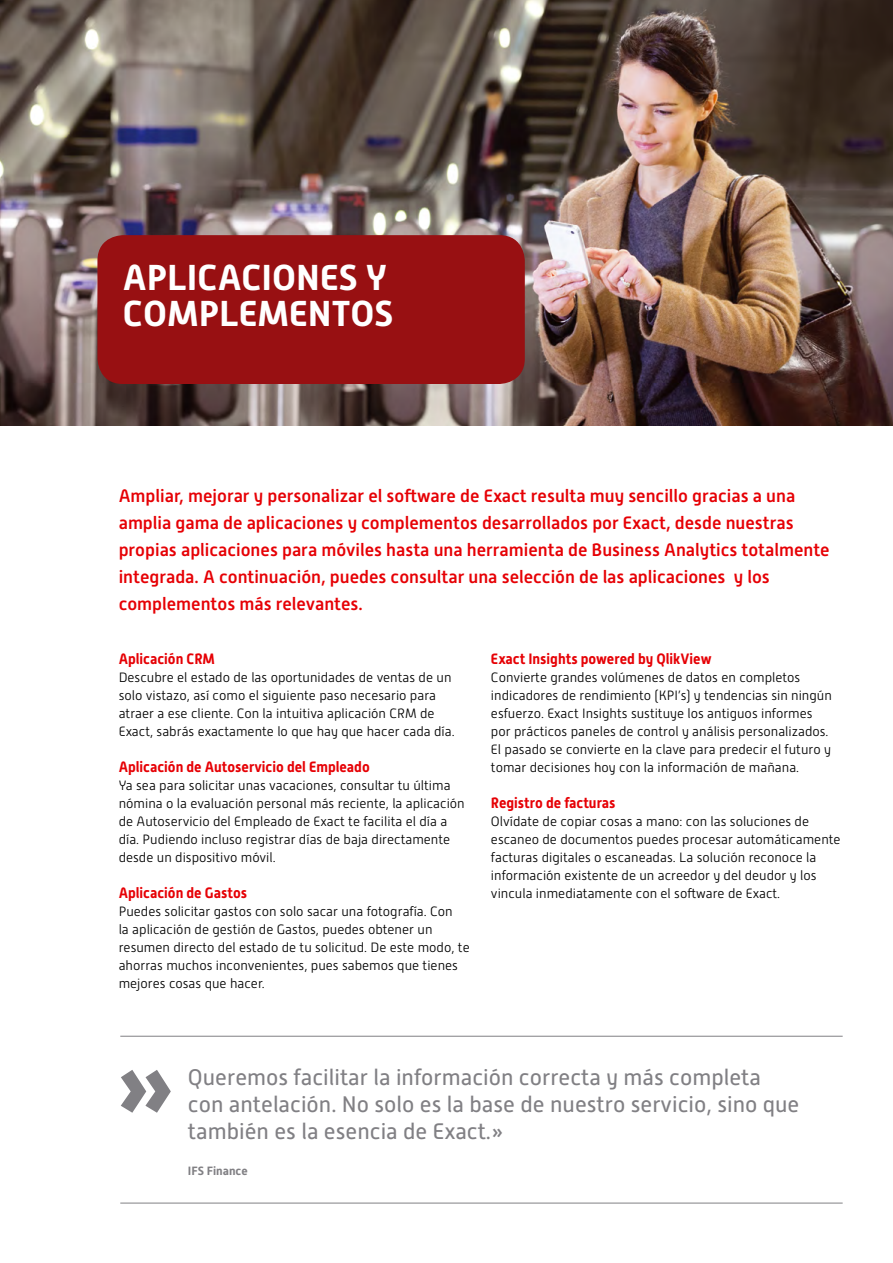
<style>
.page{position:relative;width:893px;height:1263px;background:#fff}
.page>*{position:absolute;margin:0;border:0;box-sizing:border-box;transform-origin:0 0}
.t1{font:700 105px "Alwyn New";color:#818084}
.t2{font:700 36px/36px "Alwyn New";color:#fff}
.t3{font:22.5px/27px "Alwyn New";color:#818084}
.t4{font:500 18px/27px "Alwyn New";color:#e60005}
.t5{font:700 15px "Alwyn New";color:#e60005;scale:.94 1}
.t6{font:300 13.5px/18px "Alwyn New";color:#000}
.t7{font:700 12px "Alwyn New";color:#818084}
</style>
<div class="page">
<img style="left:0;top:0;width:893px;height:426px">
<div style="left:97px;top:235px;width:428px;height:149px;background:#981012;border-radius:26px"></div>
<hr style="left:120px;top:1036px;width:723px;height:1px;background:#818084">
<hr style="left:120px;top:1203px;width:723px;height:1px;background:#818084">
<h2 class="t2" style="left:123px;top:259px;width:272px">APLICACIONES Y<br>COMPLEMENTOS</h2>
<p class="t4" style="left:119px;top:483px;width:712px">Ampliar, mejorar y personalizar el software de Exact resulta muy sencillo gracias a una amplia gama de aplicaciones y complementos desarrollados por Exact, desde nuestras propias aplicaciones para móviles hasta una herramienta de Business Analytics totalmente integrada. A continuación, puedes consultar una selección de las aplicaciones y los complementos más relevantes.</p>
<p class="t5" style="left:119px;top:650px;width:104px">Aplicación CRM</p>
<p class="t6" style="left:119px;top:669px;width:337px">Descubre el estado de las oportunidades de ventas de un solo vistazo, así como el siguiente paso necesario para atraer a ese cliente. Con la intuitiva aplicación CRM de Exact, sabrás exactamente lo que hay que hacer cada día.</p>
<p class="t5" style="left:119px;top:758px;width:269px">Aplicación de Autoservicio del Empleado</p>
<p class="t6" style="left:119px;top:777px;width:348px">Ya sea para solicitar unas vacaciones, consultar tu última nómina o la evaluación personal más reciente, la aplicación de Autoservicio del Empleado de Exact te facilita el día a día. Pudiendo incluso registrar días de baja directamente desde un dispositivo móvil.</p>
<p class="t5" style="left:119px;top:884px;width:138px">Aplicación de Gastos</p>
<p class="t6" style="left:119px;top:903px;width:352px">Puedes solicitar gastos con solo sacar una fotografía. Con<br>la aplicación de gestión de Gastos, puedes obtener un resumen directo del estado de tu solicitud. De este modo, te ahorras muchos inconvenientes, pues sabemos que tienes mejores cosas que hacer.</p>
<p class="t5" style="left:491px;top:650px;width:236px">Exact Insights powered by QlikView</p>
<p class="t6" style="left:491px;top:669px;width:342px">Convierte grandes volúmenes de datos en completos indicadores de rendimiento (KPI’s) y tendencias sin ningún esfuerzo. Exact Insights sustituye los antiguos informes por prácticos paneles de control y análisis personalizados.<br>El pasado se convierte en la clave para predecir el futuro y tomar decisiones hoy con la información de mañana.</p>
<p class="t5" style="left:491px;top:794px;width:134px">Registro de facturas</p>
<p class="t6" style="left:491px;top:813px;width:351px">Olvídate de copiar cosas a mano: con las soluciones de escaneo de documentos puedes procesar automáticamente facturas digitales o escaneadas. La solución reconoce la información existente de un acreedor y del deudor y los vincula inmediatamente con el software de Exact.</p>
<h1 class="t1" style="left:114px;top:1023px;width:65px">»</h1>
<h3 class="t3" style="left:188px;top:1064px;width:613px">Queremos facilitar la información correcta y más completa con antelación. No solo es la base de nuestro servicio, sino que también es la esencia de Exact.»</h3>
<p class="t7" style="left:188px;top:1164px;width:61px">IFS Finance</p>
</div>
